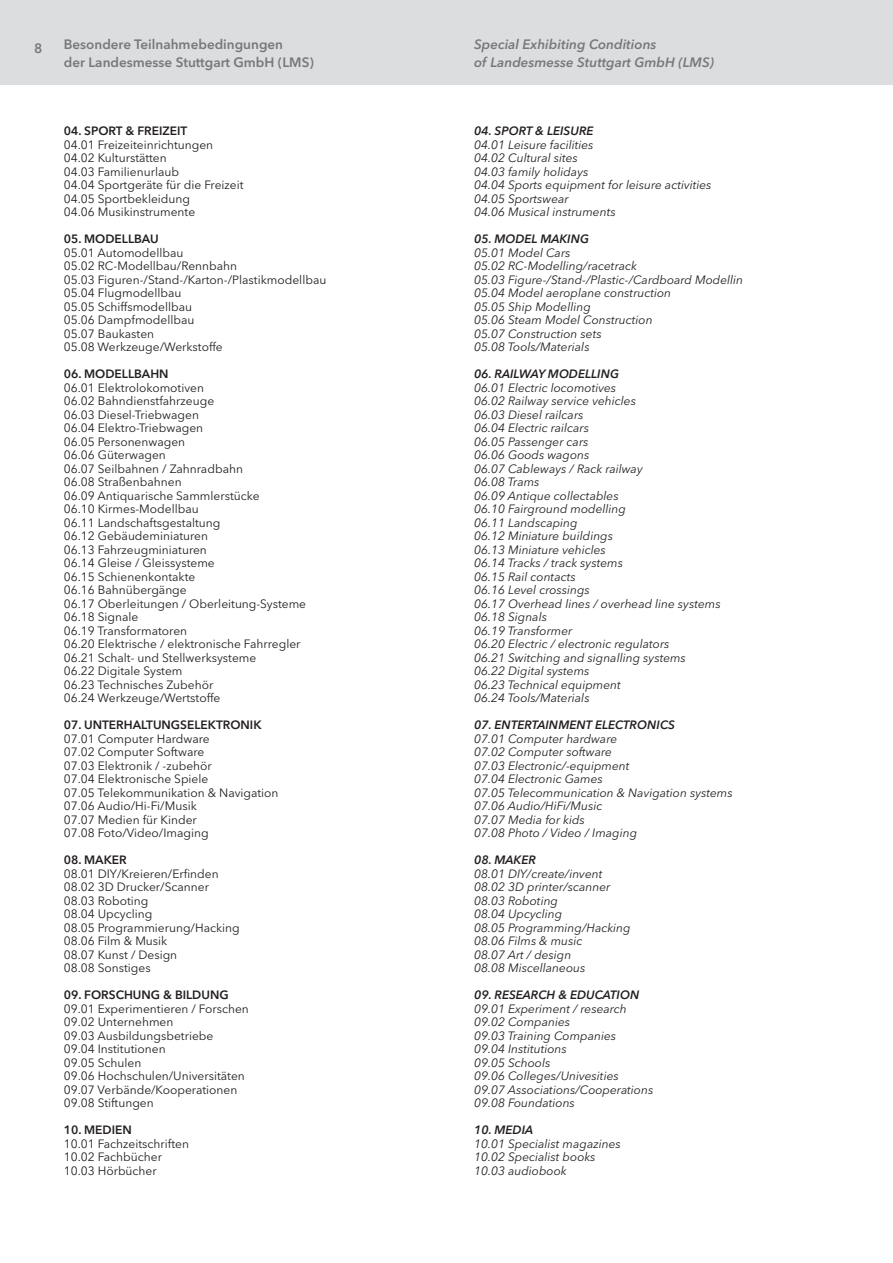
<style>
.page{position:relative;width:893px;height:1263px;background:#fff}
.page>*{position:absolute;margin:0;border:0;box-sizing:border-box;transform-origin:0 0}
.t1{font:600 13.5px/18px "Avenir Next LT Pro";color:#76787b}
.t2{font:italic 600 13.5px/18px "Avenir Next LT Pro";color:#76787b}
.t3{font:12px/13.5px "Avenir Next LT Pro";color:#231f20}
.t4{font:italic 12px/13.5px "Avenir Next LT Pro";color:#231f20}
.t5{font:italic 600 12px "Avenir Next LT Pro";color:#231f20}
.t6{font:600 12px "Avenir Next LT Pro";color:#231f20}
</style>
<div class="page">
<div style="left:0;top:0;width:893px;height:85px;background:#dcdddf"></div>
<p class="t1" style="left:34px;top:39px;width:10px">8</p>
<p class="t1" style="left:64px;top:36px;width:252px">Besondere Teilnahmebedingungen<br>der Landesmesse Stuttgart GmbH (LMS)</p>
<p class="t6" style="left:64px;top:124px;width:125px">04. SPORT &amp; FREIZEIT</p>
<p class="t3" style="left:64px;top:138px;width:181px">04.01 Freizeiteinrichtungen<br>04.02 Kulturstätten<br>04.03 Familienurlaub<br>04.04 Sportgeräte für die Freizeit<br>04.05 Sportbekleidung<br>04.06 Musikinstrumente</p>
<p class="t6" style="left:64px;top:232px;width:97px">05. MODELLBAU</p>
<p class="t3" style="left:64px;top:246px;width:264px">05.01 Automodellbau<br>05.02 RC-Modellbau/Rennbahn<br>05.03 Figuren-/Stand-/Karton-/Plastikmodellbau<br>05.04 Flugmodellbau<br>05.05 Schiffsmodellbau<br>05.06 Dampfmodellbau<br>05.07 Baukasten<br>05.08 Werkzeuge/Werkstoffe</p>
<p class="t6" style="left:64px;top:367px;width:106px">06. MODELLBAHN</p>
<p class="t3" style="left:64px;top:381px;width:244px">06.01 Elektrolokomotiven<br>06.02 Bahndienstfahrzeuge<br>06.03 Diesel-Triebwagen<br>06.04 Elektro-Triebwagen<br>06.05 Personenwagen<br>06.06 Güterwagen<br>06.07 Seilbahnen / Zahnradbahn<br>06.08 Straßenbahnen<br>06.09 Antiquarische Sammlerstücke<br>06.10 Kirmes-Modellbau<br>06.11 Landschaftsgestaltung<br>06.12 Gebäudeminiaturen<br>06.13 Fahrzeugminiaturen<br>06.14 Gleise / Gleissysteme<br>06.15 Schienenkontakte<br>06.16 Bahnübergänge<br>06.17 Oberleitungen / Oberleitung-Systeme<br>06.18 Signale<br>06.19 Transformatoren<br>06.20 Elektrische / elektronische Fahrregler<br>06.21 Schalt- und Stellwerksysteme<br>06.22 Digitale System<br>06.23 Technisches Zubehör<br>06.24 Werkzeuge/Wertstoffe</p>
<p class="t6" style="left:64px;top:718px;width:199px">07. UNTERHALTUNGSELEKTRONIK</p>
<p class="t3" style="left:64px;top:732px;width:216px">07.01 Computer Hardware<br>07.02 Computer Software<br>07.03 Elektronik / -zubehör<br>07.04 Elektronische Spiele<br>07.05 Telekommunikation &amp; Navigation<br>07.06 Audio/Hi-Fi/Musik<br>07.07 Medien für Kinder<br>07.08 Foto/Video/Imaging</p>
<p class="t6" style="left:64px;top:853px;width:65px">08. MAKER</p>
<p class="t3" style="left:64px;top:867px;width:177px">08.01 DIY/Kreieren/Erfinden<br>08.02 3D Drucker/Scanner<br>08.03 Roboting<br>08.04 Upcycling<br>08.05 Programmierung/Hacking<br>08.06 Film &amp; Musik<br>08.07 Kunst / Design<br>08.08 Sonstiges</p>
<p class="t6" style="left:64px;top:988px;width:166px">09. FORSCHUNG &amp; BILDUNG</p>
<p class="t3" style="left:64px;top:1002px;width:187px">09.01 Experimentieren / Forschen<br>09.02 Unternehmen<br>09.03 Ausbildungsbetriebe<br>09.04 Institutionen<br>09.05 Schulen<br>09.06 Hochschulen/Universitäten<br>09.07 Verbände/Kooperationen<br>09.08 Stiftungen</p>
<p class="t6" style="left:64px;top:1123px;width:69px">10. MEDIEN</p>
<p class="t3" style="left:64px;top:1137px;width:127px">10.01 Fachzeitschriften<br>10.02 Fachbücher<br>10.03 Hörbücher</p>
<p class="t2" style="left:474px;top:36px;width:241px">Special Exhibiting Conditions<br>of Landesmesse Stuttgart GmbH (LMS)</p>
<p class="t5" style="left:474px;top:124px;width:121px">04. SPORT &amp; LEISURE</p>
<p class="t4" style="left:474px;top:138px;width:239px">04.01 Leisure facilities<br>04.02 Cultural sites<br>04.03 family holidays<br>04.04 Sports equipment for leisure activities<br>04.05 Sportswear<br>04.06 Musical instruments</p>
<p class="t5" style="left:474px;top:232px;width:116px">05. MODEL MAKING</p>
<p class="t4" style="left:474px;top:246px;width:270px">05.01 Model Cars<br>05.02 RC-Modelling/racetrack<br>05.03 Figure-/Stand-/Plastic-/Cardboard Modellin<br>05.04 Model aeroplane construction<br>05.05 Ship Modelling<br>05.06 Steam Model Construction<br>05.07 Construction sets<br>05.08 Tools/Materials</p>
<p class="t5" style="left:474px;top:367px;width:146px">06. RAILWAY MODELLING</p>
<p class="t4" style="left:474px;top:381px;width:248px">06.01 Electric locomotives<br>06.02 Railway service vehicles<br>06.03 Diesel railcars<br>06.04 Electric railcars<br>06.05 Passenger cars<br>06.06 Goods wagons<br>06.07 Cableways / Rack railway<br>06.08 Trams<br>06.09 Antique collectables<br>06.10 Fairground modelling<br>06.11 Landscaping<br>06.12 Miniature buildings<br>06.13 Miniature vehicles<br>06.14 Tracks / track systems<br>06.15 Rail contacts<br>06.16 Level crossings<br>06.17 Overhead lines / overhead line systems<br>06.18 Signals<br>06.19 Transformer<br>06.20 Electric / electronic regulators<br>06.21 Switching and signalling systems<br>06.22 Digital systems<br>06.23 Technical equipment<br>06.24 Tools/Materials</p>
<p class="t5" style="left:474px;top:718px;width:202px">07. ENTERTAINMENT ELECTRONICS</p>
<p class="t4" style="left:474px;top:732px;width:260px">07.01 Computer hardware<br>07.02 Computer software<br>07.03 Electronic/-equipment<br>07.04 Electronic Games<br>07.05 Telecommunication &amp; Navigation systems<br>07.06 Audio/HiFi/Music<br>07.07 Media for kids<br>07.08 Photo / Video / Imaging</p>
<p class="t5" style="left:474px;top:853px;width:63px">08. MAKER</p>
<p class="t4" style="left:474px;top:867px;width:158px">08.01 DIY/create/invent<br>08.02 3D printer/scanner<br>08.03 Roboting<br>08.04 Upcycling<br>08.05 Programming/Hacking<br>08.06 Films &amp; music<br>08.07 Art / design<br>08.08 Miscellaneous</p>
<p class="t5" style="left:474px;top:988px;width:167px">09. RESEARCH &amp; EDUCATION</p>
<p class="t4" style="left:474px;top:1002px;width:181px">09.01 Experiment / research<br>09.02 Companies<br>09.03 Training Companies<br>09.04 Institutions<br>09.05 Schools<br>09.06 Colleges/Univesities<br>09.07 Associations/Cooperations<br>09.08 Foundations</p>
<p class="t5" style="left:474px;top:1123px;width:61px">10. MEDIA</p>
<p class="t4" style="left:474px;top:1137px;width:148px">10.01 Specialist magazines<br>10.02 Specialist books<br>10.03 audiobook</p>
</div>
